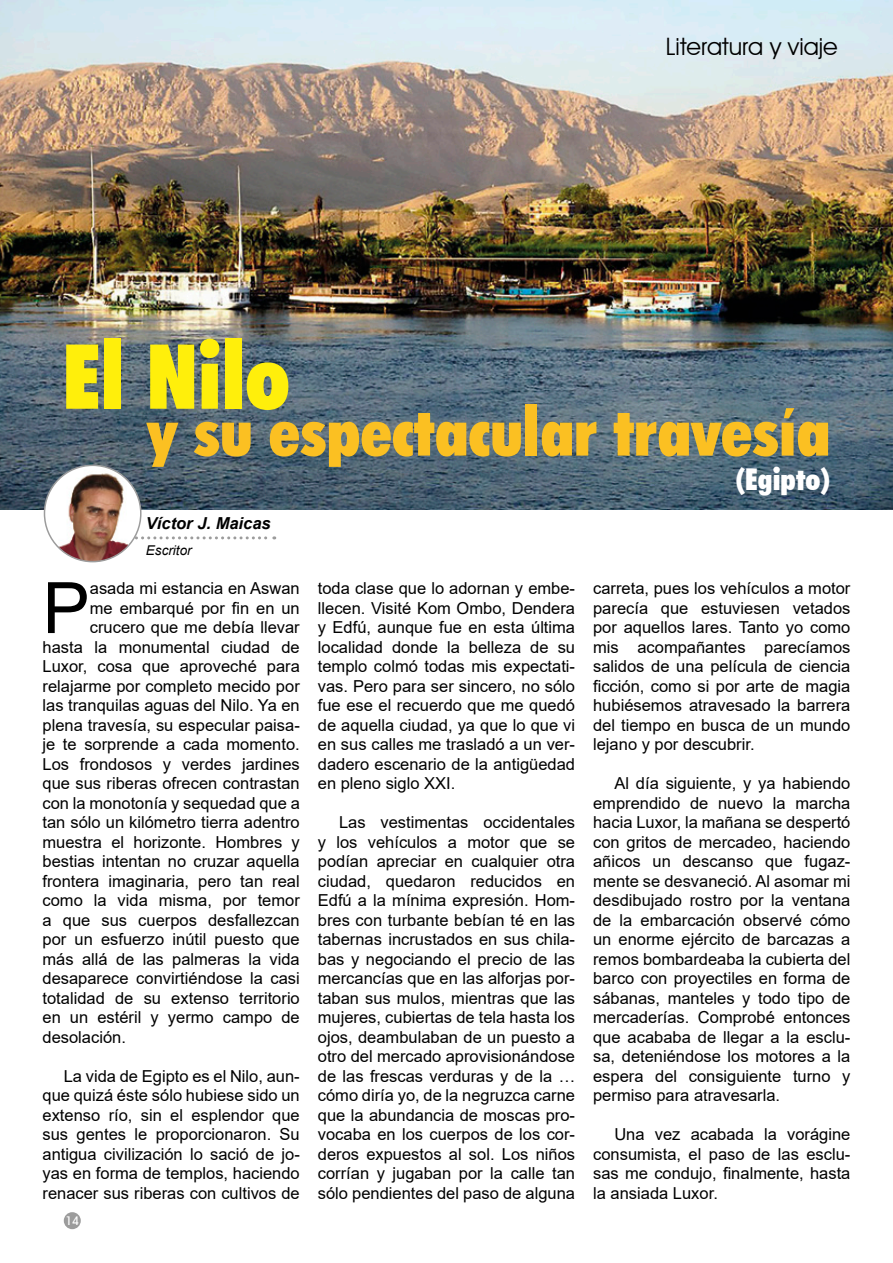
<style>
.page{position:relative;width:893px;height:1263px;background:#fff}
.page>*{position:absolute;margin:0;border:0;box-sizing:border-box;transform-origin:0 0}
.t1{font:900 condensed 90px "Futura BT";color:#ffef0b}
.t2{font:70.95px "Arial";color:#000}
.t3{font:900 condensed 65.85px "Futura BT";color:#fbc022}
.t4{font:900 condensed 30px "Futura BT";color:#fff}
.t5{font:24px "Avant Garde IT Cby BT";color:#000}
.t6{font:16.5px/19.5px "Arial";color:#000;text-align:justify}
.t7{font:italic 700 16.5px "Arial";color:#000}
.t8{font:italic 13.5px "Arial";color:#000}
.t9{font:500 12px "Avant Garde IT Cby BT";color:#fff}
</style>
<div class="page">
<img style="left:0;top:0;width:893px;height:510px">
<svg style="left:134px;top:490px;width:141px;height:49px"></svg>
<div style="left:44px;top:465px;width:97px;height:97px;background:#fff;border-radius:50%"></div>
<img style="left:58px;top:470px;width:70px;height:92px">
<div style="left:44px;top:465px;width:98px;height:97px;border:2px solid #9c9c9c;border-radius:50%"></div>
<div style="left:64px;top:1212px;width:17px;height:17px;background:#9c9c9c;border-radius:50%"></div>
<h3 class="t5" style="left:666px;top:32px;width:173px">Literatura y viaje</h3>
<h1 class="t1" style="left:63px;top:322px;width:229px">El Nilo</h1>
<h3 class="t3" style="left:147px;top:392px;width:684px">y su espectacular travesía</h3>
<h3 class="t4" style="left:735px;top:461px;width:96px">(Egipto)</h3>
<p class="t7" style="left:146px;top:513px;width:126px">Víctor J. Maicas</p>
<p class="t8" style="left:146px;top:541px;width:47px">Escritor</p>
<h2 class="t2" style="left:43px;top:559px;width:49px">P</h2>
<p class="t6" style="left:90px;top:578px;width:211px">asada mi estancia en Aswan</p>
<p class="t6" style="left:90px;top:598px;width:211px">me embarqué por fin en un</p>
<p class="t6" style="left:90px;top:617px;width:211px">crucero que me debía llevar</p>
<p class="t6" style="left:43px;top:637px;width:259px">hasta la monumental ciudad de</p>
<p class="t6" style="left:43px;top:656px;width:259px">Luxor, cosa que aproveché para</p>
<p class="t6" style="left:43px;top:676px;width:259px">relajarme por completo mecido por</p>
<p class="t6" style="left:43px;top:695px;width:259px">las tranquilas aguas del Nilo. Ya en</p>
<p class="t6" style="left:43px;top:715px;width:259px">plena travesía, su especular paisa-</p>
<p class="t6" style="left:43px;top:734px;width:259px">je te sorprende a cada momento.</p>
<p class="t6" style="left:43px;top:754px;width:259px">Los frondosos y verdes jardines</p>
<p class="t6" style="left:43px;top:773px;width:259px">que sus riberas ofrecen contrastan</p>
<p class="t6" style="left:43px;top:793px;width:259px">con la monotonía y sequedad que a</p>
<p class="t6" style="left:43px;top:812px;width:259px">tan sólo un kilómetro tierra adentro</p>
<p class="t6" style="left:43px;top:832px;width:259px">muestra el horizonte. Hombres y</p>
<p class="t6" style="left:43px;top:851px;width:259px">bestias intentan no cruzar aquella</p>
<p class="t6" style="left:43px;top:871px;width:259px">frontera imaginaria, pero tan real</p>
<p class="t6" style="left:43px;top:890px;width:259px">como la vida misma, por temor</p>
<p class="t6" style="left:43px;top:910px;width:259px">a que sus cuerpos desfallezcan</p>
<p class="t6" style="left:43px;top:929px;width:259px">por un esfuerzo inútil puesto que</p>
<p class="t6" style="left:43px;top:949px;width:259px">más allá de las palmeras la vida</p>
<p class="t6" style="left:43px;top:968px;width:259px">desaparece convirtiéndose la casi</p>
<p class="t6" style="left:43px;top:988px;width:259px">totalidad de su extenso territorio</p>
<p class="t6" style="left:43px;top:1007px;width:259px">en un estéril y yermo campo de</p>
<p class="t6" style="left:43px;top:1027px;width:85px">desolación.</p>
<p class="t6" style="left:43px;top:1066px;width:259px;text-indent:21px">La vida de Egipto es el Nilo, aun&shy;que quizá éste sólo hubiese sido un extenso río, sin el esplendor que sus gentes le proporcionaron. Su antigua civilización lo sació de jo&shy;yas en forma de templos, haciendo renacer sus riberas con cultivos de</p>
<p class="t9" style="left:65px;top:1213px;width:15px">14</p>
<p class="t6" style="left:318px;top:578px;width:259px">toda clase que lo adornan y embe&shy;llecen. Visité Kom Ombo, Dendera y Edfú, aunque fue en esta última localidad donde la belleza de su templo colmó todas mis expectati&shy;vas. Pero para ser sincero, no sólo fue ese el recuerdo que me quedó de aquella ciudad, ya que lo que vi en sus calles me trasladó a un ver&shy;dadero escenario de la antigüedad en pleno siglo XXI.</p>
<p class="t6" style="left:318px;top:812px;width:259px;text-indent:21px">Las vestimentas occidentales y los vehículos a motor que se podían apreciar en cualquier otra ciudad, quedaron reducidos en Edfú a la mínima expresión. Hom&shy;bres con turbante bebían té en las tabernas incrustados en sus chila&shy;bas y negociando el precio de las mercancías que en las alforjas por&shy;taban sus mulos, mientras que las mujeres, cubiertas de tela hasta los ojos, deambulaban de un puesto a otro del mercado aprovisionándose de las frescas verduras y de la … cómo diría yo, de la negruzca carne que la abundancia de moscas pro&shy;vocaba en los cuerpos de los cor&shy;deros expuestos al sol. Los niños corrían y jugaban por la calle tan sólo pendientes del paso de alguna</p>
<p class="t6" style="left:593px;top:579px;width:259px">carreta, pues los vehículos a motor parecía que estuviesen vetados por aquellos lares. Tanto yo como mis acompañantes parecíamos salidos de una película de ciencia ficción, como si por arte de magia hubiésemos atravesado la barrera del tiempo en busca de un mundo lejano y por descubrir.</p>
<p class="t6" style="left:593px;top:774px;width:259px;text-indent:21px">Al día siguiente, y ya habiendo emprendido de nuevo la marcha hacia Luxor, la mañana se despertó con gritos de mercadeo, haciendo añicos un descanso que fugaz&shy;mente se desvaneció. Al asomar mi desdibujado rostro por la ventana de la embarcación observé cómo un enorme ejército de barcazas a remos bombardeaba la cubierta del barco con proyectiles en forma de sábanas, manteles y todo tipo de mercaderías. Comprobé entonces que acababa de llegar a la esclu&shy;sa, deteniéndose los motores a la espera del consiguiente turno y permiso para atravesarla.</p>
<p class="t6" style="left:593px;top:1125px;width:259px;text-indent:21px">Una vez acabada la vorágine consumista, el paso de las esclu&shy;sas me condujo, finalmente, hasta la ansiada Luxor.</p>
</div>
